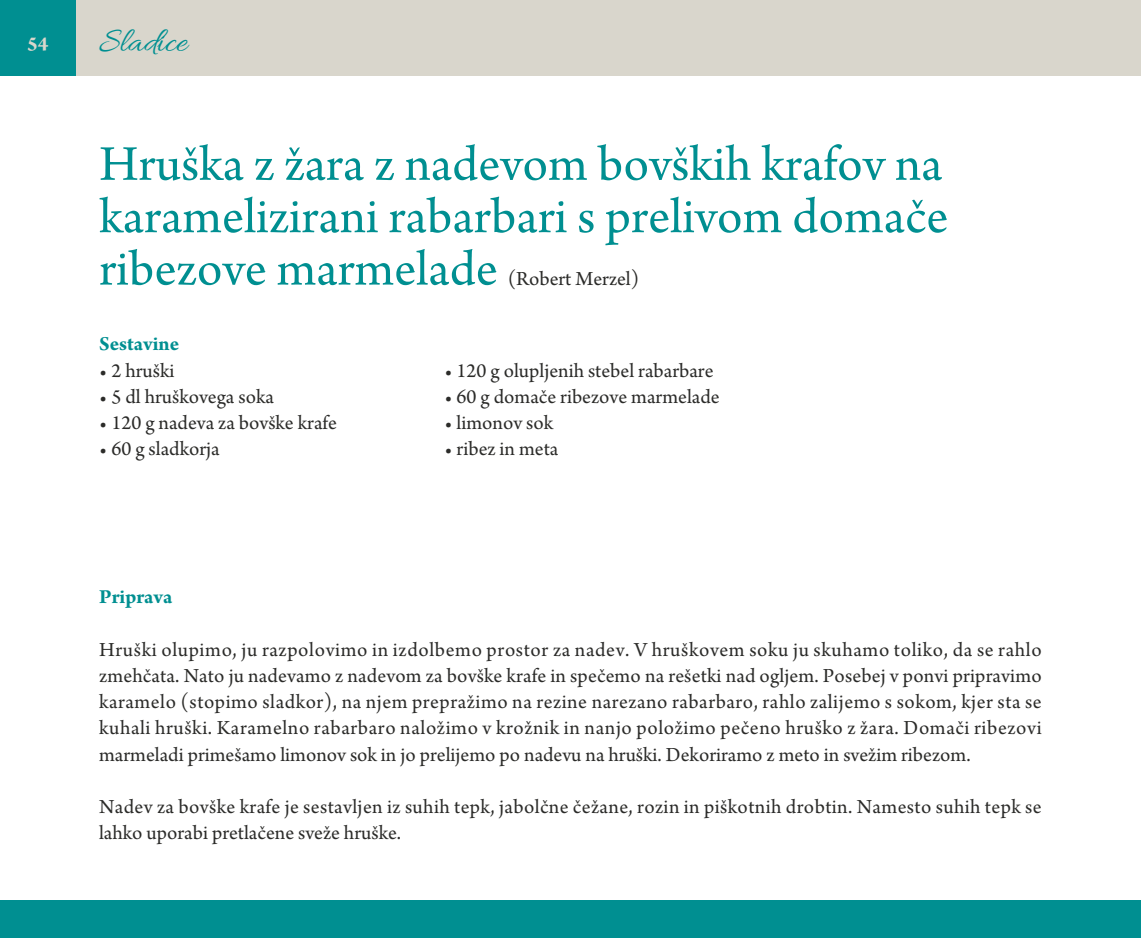
<style>
.page{position:relative;width:1141px;height:938px;background:#fff}
.page>*{position:absolute;margin:0;border:0;box-sizing:border-box;transform-origin:0 0}
.t1{font:52.5px/52.3px "Arno Pro";color:#008f91;text-align:justify}
.t2{font:35px "Allura";color:#008f91}
.t3{font:21px/26.2px "Arno Pro";color:#2b2b29;text-align:justify}
.t4{font:21px/26.2px "Arno Pro";letter-spacing:.02em;color:#2b2b29}
.t5{font:700 21px "Arno Pro";color:#008f91}
.t6{font:700 21px "Arno Pro";color:#d9d6cc}
</style>
<div class="page">
<div style="left:0;top:0;width:1141px;height:76px;background:#d9d6cc"></div>
<div style="left:0;top:900px;width:1141px;height:38px;background:#008f91"></div>
<div style="left:0;top:0;width:76px;height:76px;background:#008f91"></div>
<p class="t6" style="left:27px;top:36px;width:23px">54</p>
<h2 class="t2" style="left:99px;top:22px;width:90px">Sladice</h2>
<h1 class="t1" style="left:99px;top:144px;width:851px">Hruška z žara z nadevom bovških krafov na karamelizirani rabarbari s prelivom domače ribezove marmelade</h1>
<p class="t3" style="left:508px;top:268px;width:133px">(Robert Merzel)</p>
<p class="t5" style="left:99px;top:336px;width:81px">Sestavine</p>
<p class="t3" style="left:99px;top:360px;width:77px">• 2 hruški</p>
<p class="t3" style="left:99px;top:386px;width:176px">• 5 dl hruškovega soka</p>
<p class="t3" style="left:99px;top:412px;width:239px">• 120 g nadeva za bovške krafe</p>
<p class="t3" style="left:99px;top:438px;width:122px">• 60 g sladkorja</p>
<p class="t3" style="left:444px;top:360px;width:271px">• 120 g olupljenih stebel rabarbare</p>
<p class="t3" style="left:444px;top:386px;width:277px">• 60 g domače ribezove marmelade</p>
<p class="t3" style="left:444px;top:412px;width:110px">• limonov sok</p>
<p class="t3" style="left:444px;top:438px;width:116px">• ribez in meta</p>
<p class="t5" style="left:99px;top:589px;width:75px">Priprava</p>
<p class="t3" style="left:99px;top:639px;width:944px">Hruški olupimo, ju razpolovimo in izdolbemo prostor za nadev. V hruškovem soku ju skuhamo toliko, da se rahlo zmehčata. Nato ju nadevamo z nadevom za bovške krafe in spečemo na rešetki nad ogljem. Posebej v ponvi pripravimo karamelo (stopimo sladkor), na njem prepražimo na rezine narezano rabarbaro, rahlo zalijemo s sokom, kjer sta se kuhali hruški. Karamelno rabarbaro naložimo v krožnik in nanjo položimo pečeno hruško z žara. Domači ribezovi marmeladi primešamo limonov sok in jo prelijemo po nadevu na hruški. Dekoriramo z meto in svežim ribezom.</p>
<p class="t4" style="left:99px;top:796px;width:944px">Nadev za bovške krafe je sestavljen iz suhih tepk, jabolčne čežane, rozin in piškotnih drobtin. Namesto suhih tepk se lahko uporabi pretlačene sveže hruške.</p>
</div>
